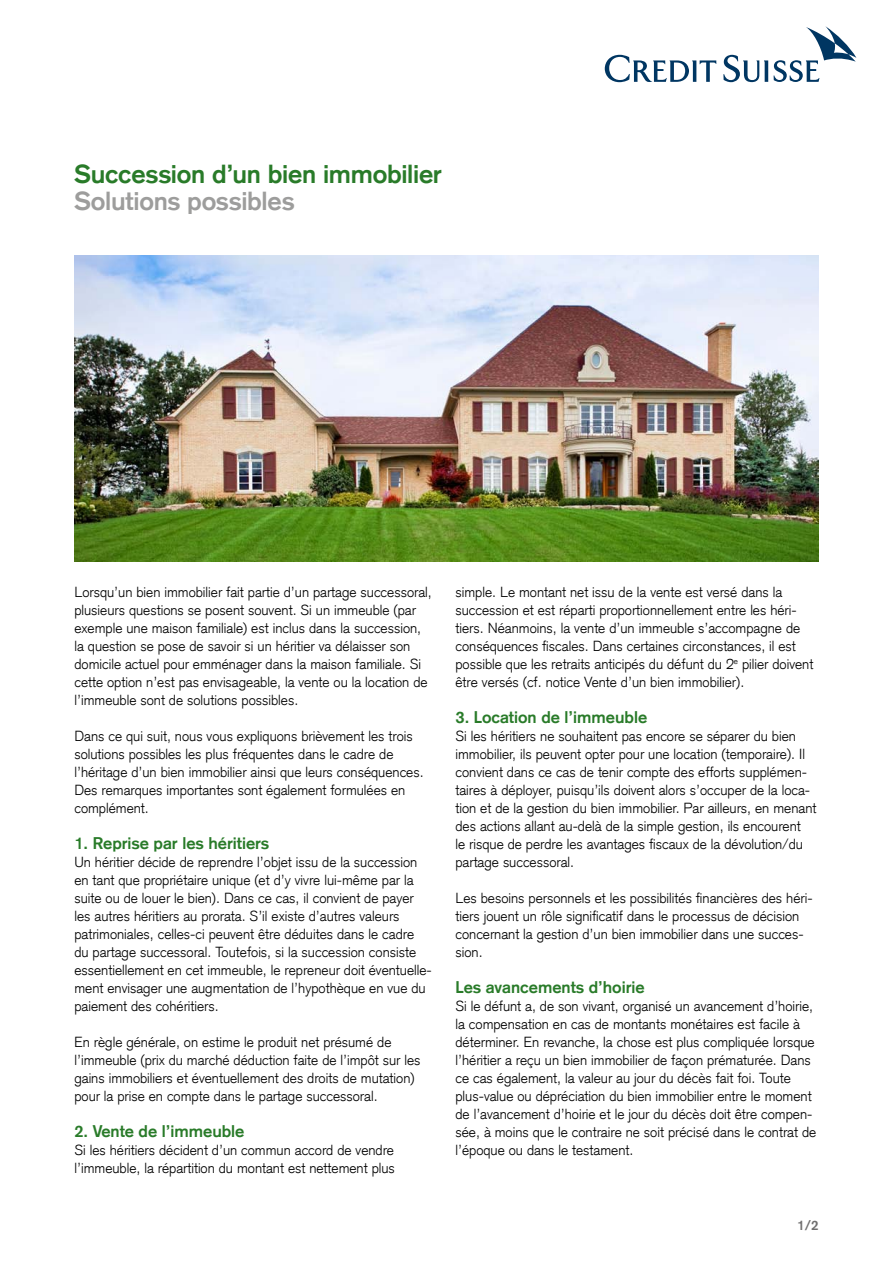
<style>
.page{position:relative;width:893px;height:1263px;background:#fff}
.page>*{position:absolute;margin:0;border:0;box-sizing:border-box;transform-origin:0 0}
.t1{font:700 25.5px "Credit Suisse Type";letter-spacing:-.01em;color:#297b29}
.t2{font:700 25.5px "Credit Suisse Type";letter-spacing:-.01em;color:#9d9d9c}
.t3{font:700 16.5px "Credit Suisse Type";color:#297b29}
.t4{font:300 14.25px/18px "Credit Suisse Type";color:#000}
.t5{font:700 13.5px "Credit Suisse Type";color:#706f6f}
</style>
<div class="page">
<img style="left:74px;top:255px;width:745px;height:306px">
<svg style="left:605px;top:26px;width:251px;height:56px"></svg>
<h1 class="t1" style="left:74px;top:159px;width:369px">Succession d’un bien immobilier</h1>
<h1 class="t2" style="left:74px;top:186px;width:222px">Solutions possibles</h1>
<p class="t4" style="left:74px;top:583px;width:359px">Lorsqu’un bien immobilier fait partie d’un partage successoral, plusieurs questions se posent souvent. Si un immeuble (par exemple une maison familiale) est inclus dans la succession, la question se pose de savoir si un héritier va délaisser son domicile actuel pour emménager dans la maison familiale. Si cette option n’est pas envisageable, la vente ou la location de l’immeuble sont de solutions possibles.</p>
<p class="t4" style="left:74px;top:727px;width:351px">Dans ce qui suit, nous vous expliquons brièvement les trois solutions possibles les plus fréquentes dans le cadre de l’héritage d’un bien immobilier ainsi que leurs conséquences.<br>Des remarques importantes sont également formulées en complément.</p>
<p class="t3" style="left:74px;top:833px;width:196px">1. Reprise par les héritiers</p>
<p class="t4" style="left:74px;top:853px;width:359px">Un héritier décide de reprendre l’objet issu de la succession en tant que propriétaire unique (et d’y vivre lui-même par la suite ou de louer le bien). Dans ce cas, il convient de payer les autres héritiers au prorata. S’il existe d’autres valeurs patrimoniales, celles-ci peuvent être déduites dans le cadre du partage successoral. Toutefois, si la succession consiste essentiellement en cet immeuble, le repreneur doit éventuelle&shy;ment envisager une augmentation de l’hypothèque en vue du paiement des cohéritiers.</p>
<p class="t4" style="left:74px;top:1033px;width:348px">En règle générale, on estime le produit net présumé de l’immeuble (prix du marché déduction faite de l’impôt sur les gains immobiliers et éventuellement des droits de mutation) pour la prise en compte dans le partage successoral.</p>
<p class="t3" style="left:74px;top:1121px;width:172px">2. Vente de l’immeuble</p>
<p class="t4" style="left:74px;top:1141px;width:322px">Si les héritiers décident d’un commun accord de vendre l’immeuble, la répartition du montant est nettement plus</p>
<p class="t4" style="left:455px;top:583px;width:359px">simple. Le montant net issu de la vente est versé dans la succession et est réparti proportionnellement entre les héri&shy;tiers. Néanmoins, la vente d’un immeuble s’accompagne de conséquences fiscales. Dans certaines circonstances, il est possible que les retraits anticipés du défunt du 2<sup>e</sup> pilier doivent être versés (cf. notice Vente d’un bien immobilier).</p>
<p class="t3" style="left:455px;top:707px;width:193px">3. Location de l’immeuble</p>
<p class="t4" style="left:455px;top:727px;width:362px">Si les héritiers ne souhaitent pas encore se séparer du bien immobilier, ils peuvent opter pour une location (temporaire). Il convient dans ce cas de tenir compte des efforts supplémen&shy;taires à déployer, puisqu’ils doivent alors s’occuper de la loca&shy;tion et de la gestion du bien immobilier. Par ailleurs, en menant des actions allant au-delà de la simple gestion, ils encourent<br>le risque de perdre les avantages fiscaux de la dévolution/du partage successoral.</p>
<p class="t4" style="left:455px;top:889px;width:359px">Les besoins personnels et les possibilités financières des héri&shy;tiers jouent un rôle significatif dans le processus de décision concernant la gestion d’un bien immobilier dans une succes&shy;sion.</p>
<p class="t3" style="left:455px;top:977px;width:191px">Les avancements d’hoirie</p>
<p class="t4" style="left:455px;top:997px;width:362px">Si le défunt a, de son vivant, organisé un avancement d’hoirie, la compensation en cas de montants monétaires est facile à déterminer. En revanche, la chose est plus compliquée lorsque l’héritier a reçu un bien immobilier de façon prématurée. Dans ce cas également, la valeur au jour du décès fait foi. Toute plus-value ou dépréciation du bien immobilier entre le moment de l’avancement d’hoirie et le jour du décès doit être compen&shy;sée, à moins que le contraire ne soit précisé dans le contrat de l’époque ou dans le testament.</p>
<p class="t5" style="left:797px;top:1217px;width:23px">1/2</p>
</div>
